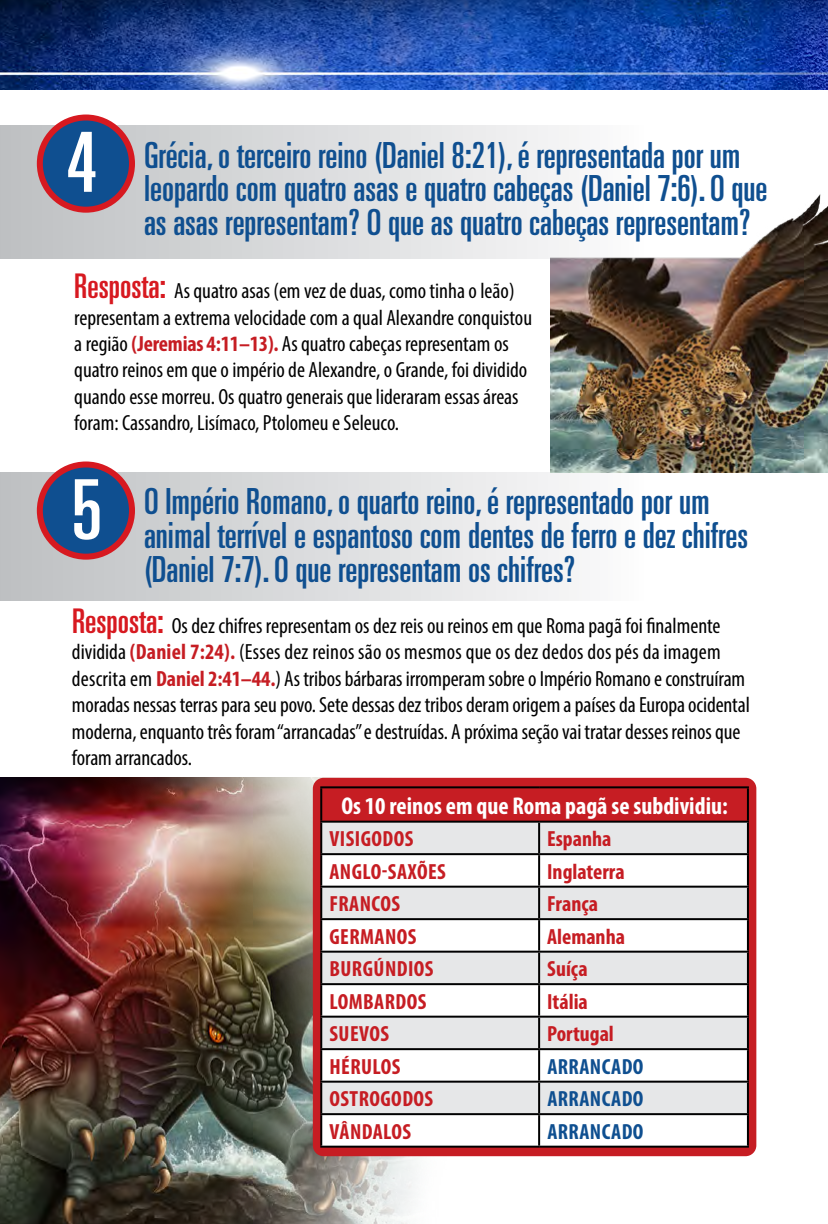
<style>
.page{position:relative;width:828px;height:1224px;background:#fff}
.page>*{position:absolute;margin:0;border:0;box-sizing:border-box;transform-origin:0 0}
.t1{font:ultra-condensed 83px "Univers";color:#fff}
.t2{font:ultra-condensed 36px/34px "Univers";color:#0f4f90}
.t3{font:700 condensed 24.4px "Myriad Pro";color:#fff}
.t4{font:condensed 22px/26.4px "Myriad Pro";color:#000}
.t5{font:700 condensed 22px "Myriad Pro";letter-spacing:.02em;color:#c61d23}
.t6{font:700 condensed 22px "Myriad Pro";color:#c61d23}
.t7{font:700 condensed 22px "Myriad Pro";letter-spacing:.02em;color:#0f4f90}
.s1{font-family:"Univers";font-stretch:ultra-condensed;font-size:34px;color:#d71920}
.s2{font-weight:700;color:#c61d23}
</style>
<div class="page">
<img style="left:0;top:777px;width:451px;height:447px">
<img style="left:0;top:0;width:828px;height:90px">
<div style="left:0;top:472px;width:644px;height:128px;background:linear-gradient(to right,#bebcbe,#fcfdfd)"></div>
<div style="left:0;top:125px;width:644px;height:133px;background:linear-gradient(to right,#bdbcbe,#fcfdfd)"></div>
<div style="left:40px;top:118px;width:92px;height:92px;background:#0f4f90;border-radius:50%"></div>
<div style="left:37px;top:115px;width:98px;height:98px;border:6px solid #d71920;border-radius:50%"></div>
<div style="left:40px;top:464px;width:92px;height:93px;background:#0f4f90;border-radius:50%"></div>
<div style="left:37px;top:461px;width:98px;height:99px;border:6px solid #d71920;border-radius:50%"></div>
<div style="left:313px;top:778px;width:443px;height:378px;background:#c61d23;border-radius:11px"></div>
<div style="left:322px;top:823px;width:425px;height:30px;background:#e6e7e8"></div>
<svg style="left:322px;top:855px;width:425px;height:291px;background:#f1f1f2"></svg>
<hr style="left:747px;top:788px;width:2px;height:33px;background:#000">
<hr style="left:538px;top:823px;width:2px;height:30px;background:#000">
<hr style="left:747px;top:823px;width:2px;height:30px;background:#000">
<hr style="left:320px;top:855px;width:2px;height:31px;background:#000">
<hr style="left:538px;top:855px;width:2px;height:31px;background:#000">
<hr style="left:747px;top:855px;width:2px;height:31px;background:#000">
<hr style="left:320px;top:920px;width:2px;height:31px;background:#000">
<hr style="left:538px;top:920px;width:2px;height:31px;background:#000">
<hr style="left:747px;top:920px;width:2px;height:31px;background:#000">
<hr style="left:320px;top:985px;width:2px;height:31px;background:#000">
<hr style="left:538px;top:985px;width:2px;height:31px;background:#000">
<hr style="left:747px;top:985px;width:2px;height:31px;background:#000">
<hr style="left:320px;top:1050px;width:2px;height:31px;background:#000">
<hr style="left:538px;top:1050px;width:2px;height:31px;background:#000">
<hr style="left:747px;top:1050px;width:2px;height:31px;background:#000">
<hr style="left:320px;top:1115px;width:2px;height:31px;background:#000">
<hr style="left:538px;top:1115px;width:2px;height:31px;background:#000">
<hr style="left:747px;top:1115px;width:2px;height:31px;background:#000">
<hr style="left:320px;top:1146px;width:219px;height:2px;background:#000">
<hr style="left:539px;top:1146px;width:210px;height:2px;background:#000">
<hr style="left:320px;top:788px;width:2px;height:33px;background:#000">
<hr style="left:320px;top:823px;width:2px;height:30px;background:#000">
<hr style="left:320px;top:853px;width:219px;height:2px;background:#000">
<hr style="left:539px;top:853px;width:210px;height:2px;background:#000">
<hr style="left:320px;top:786px;width:219px;height:2px;background:#000">
<hr style="left:539px;top:786px;width:210px;height:2px;background:#000">
<hr style="left:320px;top:821px;width:219px;height:2px;background:#000">
<hr style="left:539px;top:821px;width:210px;height:2px;background:#000">
<hr style="left:320px;top:888px;width:2px;height:30px;background:#000">
<hr style="left:320px;top:886px;width:219px;height:2px;background:#000">
<hr style="left:539px;top:886px;width:210px;height:2px;background:#000">
<hr style="left:538px;top:888px;width:2px;height:30px;background:#000">
<hr style="left:747px;top:888px;width:2px;height:30px;background:#000">
<hr style="left:320px;top:918px;width:219px;height:2px;background:#000">
<hr style="left:539px;top:918px;width:210px;height:2px;background:#000">
<hr style="left:320px;top:953px;width:2px;height:30px;background:#000">
<hr style="left:320px;top:951px;width:219px;height:2px;background:#000">
<hr style="left:539px;top:951px;width:210px;height:2px;background:#000">
<hr style="left:538px;top:953px;width:2px;height:30px;background:#000">
<hr style="left:747px;top:953px;width:2px;height:30px;background:#000">
<hr style="left:320px;top:983px;width:219px;height:2px;background:#000">
<hr style="left:539px;top:983px;width:210px;height:2px;background:#000">
<hr style="left:539px;top:1016px;width:210px;height:2px;background:#000">
<hr style="left:747px;top:1018px;width:2px;height:30px;background:#000">
<hr style="left:539px;top:1048px;width:210px;height:2px;background:#000">
<hr style="left:320px;top:1018px;width:2px;height:30px;background:#000">
<hr style="left:320px;top:1016px;width:219px;height:2px;background:#000">
<hr style="left:538px;top:1018px;width:2px;height:30px;background:#000">
<hr style="left:320px;top:1048px;width:219px;height:2px;background:#000">
<hr style="left:320px;top:1083px;width:2px;height:30px;background:#000">
<hr style="left:320px;top:1081px;width:219px;height:2px;background:#000">
<hr style="left:320px;top:1113px;width:219px;height:2px;background:#000">
<hr style="left:538px;top:1083px;width:2px;height:30px;background:#000">
<hr style="left:539px;top:1081px;width:210px;height:2px;background:#000">
<hr style="left:747px;top:1083px;width:2px;height:30px;background:#000">
<hr style="left:539px;top:1113px;width:210px;height:2px;background:#000">
<img style="left:550px;top:193px;width:278px;height:279px">
<h1 class="t1" style="left:66px;top:115px;width:32px">4</h1>
<h2 class="t2" style="left:144px;top:138px;width:625px">Grécia, o terceiro reino (Daniel 8:21), é representada por um leopardo com quatro asas e quatro cabeças (Daniel 7:6). O que as asas representam? O que as quatro cabeças representam?</h2>
<p class="t4" style="left:74px;top:278px;width:459px"><span class="s1">Resposta:</span> As quatro asas (em vez de duas, como tinha o leão) representam a extrema velocidade com a qual Alexandre conquistou a região <span class="s2">(Jeremias 4:11–13).</span> As quatro cabeças representam os quatro reinos em que o império de Alexandre, o Grande, foi dividido quando esse morreu. Os quatro generais que lideraram essas áreas foram: Cassandro, Lisímaco, Ptolomeu e Seleuco.</p>
<h1 class="t1" style="left:71px;top:463px;width:32px">5</h1>
<h2 class="t2" style="left:144px;top:485px;width:606px">O Império Romano, o quarto reino, é representado por um animal terrível e espantoso com dentes de ferro e dez chifres (Daniel 7:7). O que representam os chifres?</h2>
<p class="t4" style="left:72px;top:612px;width:679px"><span class="s1">Resposta:</span> Os dez chifres representam os dez reis ou reinos em que Roma pagã foi finalmente dividida <span class="s2">(Daniel 7:24).</span> (Esses dez reinos são os mesmos que os dez dedos dos pés da imagem descrita em <span class="s2">Daniel 2:41–44.</span>) As tribos bárbaras irromperam sobre o Império Romano e construíram moradas nessas terras para seu povo. Sete dessas dez tribos deram origem a países da Europa ocidental moderna, enquanto três foram “arrancadas” e destruídas. A próxima seção vai tratar desses reinos que foram arrancados.</p>
<p class="t3" style="left:341px;top:790px;width:388px">Os 10 reinos em que Roma pagã se subdividiu:</p>
<p class="t5" style="left:329px;top:825px;width:86px">VISIGODOS</p>
<p class="t6" style="left:547px;top:825px;width:66px">Espanha</p>
<p class="t5" style="left:329px;top:858px;width:118px">ANGLO-SAXÕES</p>
<p class="t6" style="left:547px;top:858px;width:79px">Inglaterra</p>
<p class="t5" style="left:329px;top:890px;width:72px">FRANCOS</p>
<p class="t5" style="left:547px;top:890px;width:53px">França</p>
<p class="t5" style="left:329px;top:923px;width:89px">GERMANOS</p>
<p class="t6" style="left:547px;top:923px;width:79px">Alemanha</p>
<p class="t5" style="left:329px;top:955px;width:106px">BURGÚNDIOS</p>
<p class="t5" style="left:547px;top:955px;width:42px">Suíça</p>
<p class="t5" style="left:329px;top:988px;width:98px">LOMBARDOS</p>
<p class="t5" style="left:547px;top:988px;width:42px">Itália</p>
<p class="t5" style="left:329px;top:1020px;width:61px">SUEVOS</p>
<p class="t6" style="left:547px;top:1020px;width:68px">Portugal</p>
<p class="t5" style="left:329px;top:1053px;width:72px">HÉRULOS</p>
<p class="t7" style="left:547px;top:1053px;width:98px">ARRANCADO</p>
<p class="t5" style="left:329px;top:1085px;width:105px">OSTROGODOS</p>
<p class="t7" style="left:547px;top:1085px;width:98px">ARRANCADO</p>
<p class="t5" style="left:329px;top:1118px;width:83px">VÂNDALOS</p>
<p class="t7" style="left:547px;top:1118px;width:98px">ARRANCADO</p>
</div>
